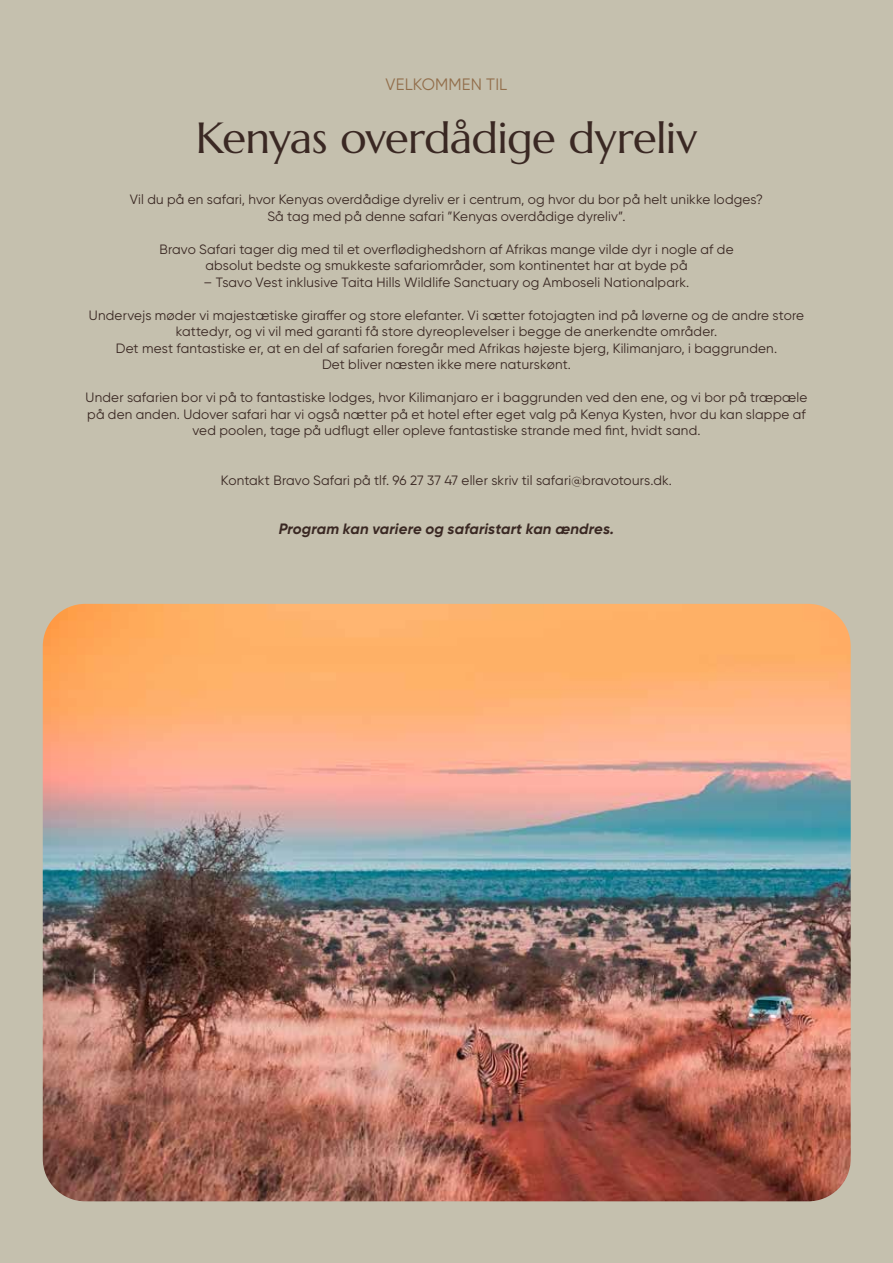
<style>
.page{position:relative;width:893px;height:1263px;background:#c5c0ae}
.page>*{position:absolute;margin:0;border:0;box-sizing:border-box;transform-origin:0 0}
.t1{font:43.5px "Marcellus";letter-spacing:-.015em;color:#3a2823}
.t2{font:16.5px "Gilroy";letter-spacing:.01em;color:#926e4b}
.t3{font:italic 700 15px "Gilroy";letter-spacing:.005em;color:#3a2823}
.t4{font:13.5px/16.5px "Gilroy";letter-spacing:.015em;color:#3a2823;text-align:center}
</style>
<div class="page">
<img style="left:43px;top:604px;width:808px;height:597px">
<p class="t2" style="left:386px;top:74px;width:123px">VELKOMMEN TIL</p>
<h1 class="t1" style="left:196px;top:111px;width:503px">Kenyas overdådige dyreliv</h1>
<p class="t4" style="left:130px;top:191px;width:635px">Vil du på en safari, hvor Kenyas overdådige dyreliv er i centrum, og hvor du bor på helt unikke lodges?<br>Så tag med på denne safari ”Kenyas overdådige dyreliv”.</p>
<p class="t4" style="left:159px;top:240px;width:576px">Bravo Safari tager dig med til et overflødighedshorn af Afrikas mange vilde dyr i nogle af de absolut bedste og smukkeste safariområder, som kontinentet har at byde på</p>
<p class="t4" style="left:204px;top:273px;width:487px">– Tsavo Vest inklusive Taita Hills Wildlife Sanctuary og Amboseli Nationalpark.</p>
<p class="t4" style="left:89px;top:306px;width:717px">Undervejs møder vi majestætiske giraffer og store elefanter. Vi sætter fotojagten ind på løverne og de andre store kattedyr, og vi vil med garanti få store dyreoplevelser i begge de anerkendte områder.<br>Det mest fantastiske er, at en del af safarien foregår med Afrikas højeste bjerg, Kilimanjaro, i baggrunden.<br>Det bliver næsten ikke mere naturskønt.</p>
<p class="t4" style="left:86px;top:389px;width:723px">Under safarien bor vi på to fantastiske lodges, hvor Kilimanjaro er i baggrunden ved den ene, og vi bor på træpæle på den anden. Udover safari har vi også nætter på et hotel efter eget valg på Kenya Kysten, hvor du kan slappe af ved poolen, tage på udflugt eller opleve fantastiske strande med fint, hvidt sand.</p>
<p class="t4" style="left:221px;top:471px;width:452px">Kontakt Bravo Safari på tlf. 96 27 37 47 eller skriv til safari@bravotours.dk.</p>
<p class="t3" style="left:279px;top:519px;width:337px">Program kan variere og safaristart kan ændres.</p>
</div>
